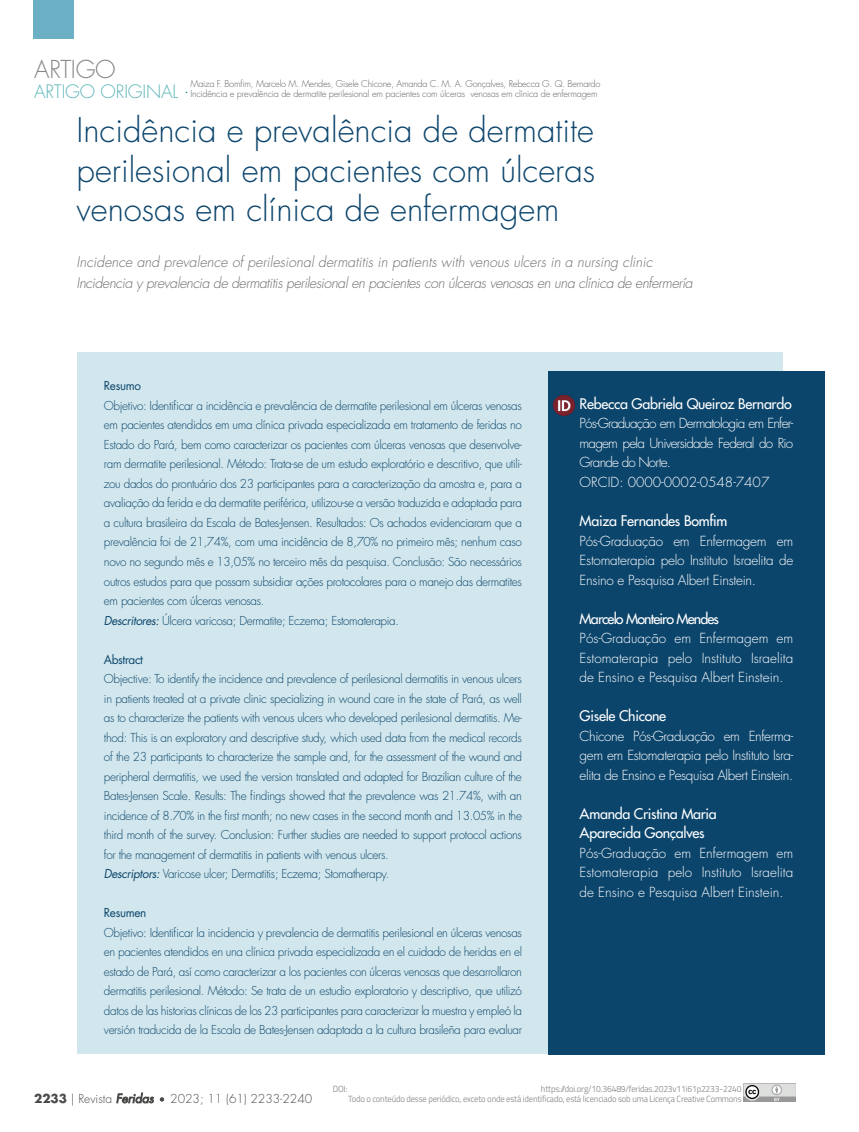
<style>
.page{position:relative;width:859px;height:1132px;background:#fff}
.page>*{position:absolute;margin:0;border:0;box-sizing:border-box;transform-origin:0 0}
.t1{font:300 33px/39.6px "Futura Std";color:#0c456c;text-align:justify}
.t2{font:300 24px "Futura Std";letter-spacing:-.01em;color:#878787}
.t3{font:300 18px "Futura Std";letter-spacing:-.01em;color:#60b6b9}
.t4{font:italic 300 14.25px/21px "Futura Std";letter-spacing:-.03em;color:#706f6f}
.t5{font:500 14.25px/19.5px "Futura Std";letter-spacing:-.02em;color:#fff}
.t6{font:500 14.25px "Futura Std";letter-spacing:-.06em;color:#fff}
.t7{font:300 13.5px/19.5px "Futura Std";letter-spacing:-.02em;color:#fff;text-align:justify}
.t8{font:300 13.5px/19.5px "Futura Std";letter-spacing:-.06em;color:#fff}
.t9{font:300 12px/19.5px "Futura Std";letter-spacing:-.03em;color:#0c456c}
.t10{font:300 12px "Futura Std";color:#4a4a49}
.t11{font:12px "Futura Std";letter-spacing:-.03em;color:#0c456c}
.t12{font:300 9.15px/10.5px "Futura Std";letter-spacing:-.02em;color:#656364}
.t13{font:9px/9.4px "Titillium";letter-spacing:-.02em;color:#939398;text-align:right;scale:.95 1}
.s1{font-weight:400;font-style:italic}
.s2{font-weight:700}
.s3{font-size:9px}
</style>
<div class="page">
<div style="left:33px;top:0;width:41px;height:39px;background:#6bb0c5"></div>
<div style="left:77px;top:352px;width:705px;height:701px;background:#d2e7ed"></div>
<div style="left:548px;top:371px;width:277px;height:683px;background:#0c456c"></div>
<img style="left:744px;top:1083px;width:51px;height:17px">
<img style="left:553px;top:394px;width:22px;height:22px">
<h2 class="t2" style="left:34px;top:55px;width:83px">ARTIGO</h2>
<p class="t12" style="left:190px;top:78px;width:411px">Maiza F. Bomfim, Marcelo M. Mendes, Gisele Chicone, Amanda C. M. A. Gonçalves, Rebecca G. Q. Bernardo<br>Incidência e prevalência de dermatite perilesional em pacientes com úlceras venosas em clínica de enfermagem</p>
<h3 class="t3" style="left:34px;top:80px;width:157px">ARTIGO ORIGINAL <sup>.</sup></h3>
<h1 class="t1" style="left:77px;top:111px;width:520px">Incidência e prevalência de dermatite perilesional em pacientes com úlceras venosas em clínica de enfermagem</h1>
<p class="t4" style="left:77px;top:252px;width:618px">Incidence and prevalence of perilesional dermatitis in patients with venous ulcers in a nursing clinic<br>Incidencia y prevalencia de dermatitis perilesional en pacientes con úlceras venosas en una clínica de enfermería</p>
<p class="t11" style="left:104px;top:378px;width:39px">Resumo</p>
<p class="t9" style="left:104px;top:396px;width:420px">Objetivo: Identificar a incidência e prevalência de dermatite perilesional em úlceras venosas em pacientes atendidos em uma clínica privada especializada em tratamento de feridas no Estado do Pará, bem como caracterizar os pacientes com úlceras venosas que desenvolve&shy;ram dermatite perilesional. Método: Trata-se de um estudo exploratório e descritivo, que utili&shy;zou dados do prontuário dos 23 participantes para a caracterização da amostra e, para a avaliação da ferida e da dermatite periférica, utilizou-se a versão traduzida e adaptada para a cultura brasileira da Escala de Bates-Jensen. Resultados: Os achados evidenciaram que a prevalência foi de 21,74%, com uma incidência de 8,70% no primeiro mês; nenhum caso novo no segundo mês e 13,05% no terceiro mês da pesquisa. Conclusão: São necessários outros estudos para que possam subsidiar ações protocolares para o manejo das dermatites em pacientes com úlceras venosas.<br><span class="s1">Descritores:</span> Úlcera varicosa; Dermatite; Eczema; Estomaterapia.</p>
<p class="t11" style="left:104px;top:651px;width:41px">Abstract</p>
<p class="t9" style="left:104px;top:669px;width:420px">Objective: To identify the incidence and prevalence of perilesional dermatitis in venous ulcers in patients treated at a private clinic specializing in wound care in the state of Pará, as well as to characterize the patients with venous ulcers who developed perilesional dermatitis. Me&shy;thod: This is an exploratory and descriptive study, which used data from the medical records of the 23 participants to characterize the sample and, for the assessment of the wound and peripheral dermatitis, we used the version translated and adapted for Brazilian culture of the Bates-Jensen Scale. Results: The findings showed that the prevalence was 21.74%, with an incidence of 8.70% in the first month; no new cases in the second month and 13.05% in the third month of the survey. Conclusion: Further studies are needed to support protocol actions for the management of dermatitis in patients with venous ulcers.<br><span class="s1">Descriptors:</span> Varicose ulcer; Dermatitis; Eczema; Stomatherapy.</p>
<p class="t11" style="left:104px;top:904px;width:44px">Resumen</p>
<p class="t9" style="left:104px;top:922px;width:420px;text-align:justify">Objetivo: Identificar la incidencia y prevalencia de dermatitis perilesional en úlceras venosas en pacientes atendidos en una clínica privada especializada en el cuidado de heridas en el estado de Pará, así como caracterizar a los pacientes con úlceras venosas que desarrollaron dermatitis perilesional. Método: Se trata de un estudio exploratorio y descriptivo, que utilizó datos de las historias clínicas de los 23 participantes para caracterizar la muestra y empleó la versión traducida de la Escala de Bates-Jensen adaptada a la cultura brasileña para evaluar</p>
<p class="t5" style="left:580px;top:394px;width:214px">Rebecca Gabriela Queiroz Bernardo</p>
<p class="t8" style="left:580px;top:414px;width:215px">Pós-Graduação em Dermatologia em Enfer&shy;magem pela Universidade Federal do Rio<br>Grande do Norte.<br>ORCID: 0000-0002-0548-7407</p>
<p class="t5" style="left:580px;top:511px;width:149px">Maiza Fernandes Bomfim</p>
<p class="t7" style="left:580px;top:531px;width:215px">Pós-Graduação em Enfermagem em Estomaterapia pelo Instituto Israelita de Ensino e Pesquisa Albert Einstein.</p>
<p class="t6" style="left:580px;top:609px;width:141px">Marcelo Monteiro Mendes</p>
<p class="t7" style="left:580px;top:628px;width:215px">Pós-Graduação em Enfermagem em Estomaterapia pelo Instituto Israelita de Ensino e Pesquisa Albert Einstein.</p>
<p class="t5" style="left:580px;top:706px;width:88px">Gisele Chicone</p>
<p class="t7" style="left:580px;top:726px;width:215px">Chicone Pós-Graduação em Enferma&shy;gem em Estomaterapia pelo Instituto Isra&shy;elita de Ensino e Pesquisa Albert Einstein.</p>
<p class="t5" style="left:580px;top:803px;width:139px">Amanda Cristina Maria<br>Aparecida Gonçalves</p>
<p class="t7" style="left:580px;top:843px;width:215px">Pós-Graduação em Enfermagem em Estomaterapia pelo Instituto Israelita de Ensino e Pesquisa Albert Einstein.</p>
<p class="t10" style="left:34px;top:1090px;width:280px"><span class="s2">2233</span> | Revista <span class="s1">Feridas</span> <span class="s3">•</span> 2023; 11 (61) 2233-2240</p>
<p class="t13" style="left:333px;top:1083px;width:17px">DOI:</p>
<p class="t13" style="left:348px;top:1083px;width:416px">https://doi.org/10.36489/feridas.2023v11i61p2233-2240<br>Todo o conteúdo desse periódico, exceto onde está identificado, está licenciado sob uma Licença Creative Commons</p>
</div>
